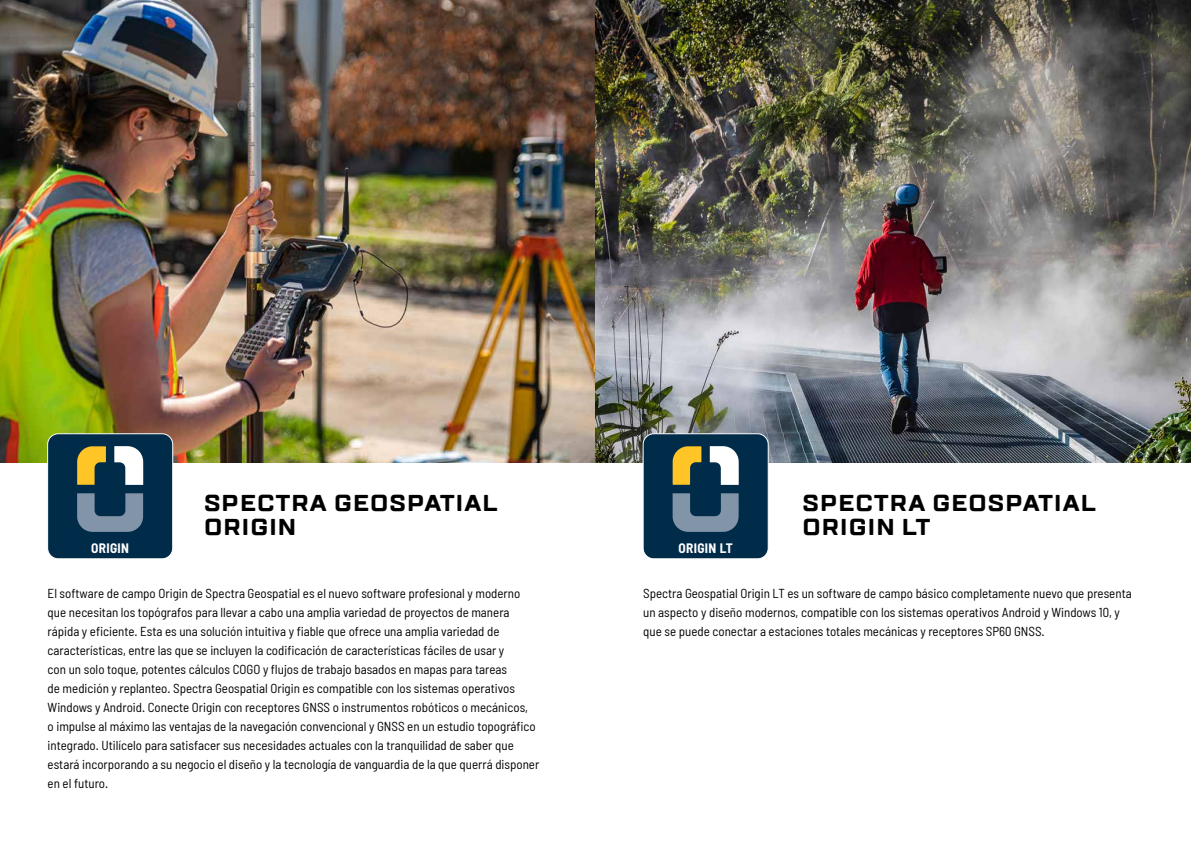
<style>
.page{position:relative;width:1191px;height:842px;background:#fff}
.page>*{position:absolute;margin:0;border:0;box-sizing:border-box;transform-origin:0 0}
.t1{font:700 23px/23.8px "TT Lakes";letter-spacing:.05em;color:#000}
.t2{font:700 semi-condensed 13.4px "Barlow";letter-spacing:.025em;color:#fff}
.t3{font:semi-condensed 13px/19px "Barlow";color:#000}
</style>
<div class="page">
<img style="left:0;top:0;width:1191px;height:462px">
<div style="left:48px;top:434px;width:125px;height:125px;background:#002b49;border-radius:11px"></div>
<div style="left:47px;top:433px;width:126px;height:126px;border:1px solid #fff;border-radius:11px"></div>
<svg style="left:77px;top:493px;width:66px;height:39px"></svg>
<svg style="left:114px;top:446px;width:29px;height:39px"></svg>
<svg style="left:77px;top:446px;width:29px;height:39px"></svg>
<div style="left:643px;top:434px;width:125px;height:125px;background:#002b49;border-radius:11px"></div>
<div style="left:642px;top:433px;width:126px;height:126px;border:1px solid #fff;border-radius:11px"></div>
<svg style="left:672px;top:493px;width:66px;height:39px"></svg>
<svg style="left:710px;top:446px;width:28px;height:39px"></svg>
<svg style="left:672px;top:446px;width:29px;height:39px"></svg>
<h1 class="t1" style="left:204px;top:492px;width:295px">SPECTRA GEOSPATIAL<br>ORIGIN</h1>
<h1 class="t1" style="left:802px;top:492px;width:295px">SPECTRA GEOSPATIAL<br>ORIGIN LT</h1>
<p class="t2" style="left:91px;top:540px;width:39px">ORIGIN</p>
<p class="t2" style="left:678px;top:540px;width:56px">ORIGIN LT</p>
<p class="t3" style="left:48px;top:583px;width:493px">El software de campo Origin de Spectra Geospatial es el nuevo software profesional y moderno que necesitan los topógrafos para llevar a cabo una amplia variedad de proyectos de manera rápida y eficiente. Esta es una solución intuitiva y fiable que ofrece una amplia variedad de características, entre las que se incluyen la codificación de características fáciles de usar y<br>con un solo toque, potentes cálculos COGO y flujos de trabajo basados en mapas para tareas<br>de medición y replanteo. Spectra Geospatial Origin es compatible con los sistemas operativos Windows y Android. Conecte Origin con receptores GNSS o instrumentos robóticos o mecánicos,<br>o impulse al máximo las ventajas de la navegación convencional y GNSS en un estudio topográfico integrado. Utilícelo para satisfacer sus necesidades actuales con la tranquilidad de saber que estará incorporando a su negocio el diseño y la tecnología de vanguardia de la que querrá disponer en el futuro.</p>
<p class="t3" style="left:643px;top:583px;width:490px">Spectra Geospatial Origin LT es un software de campo básico completamente nuevo que presenta un aspecto y diseño modernos, compatible con los sistemas operativos Android y Windows 10, y que se puede conectar a estaciones totales mecánicas y receptores SP60 GNSS.</p>
</div>
